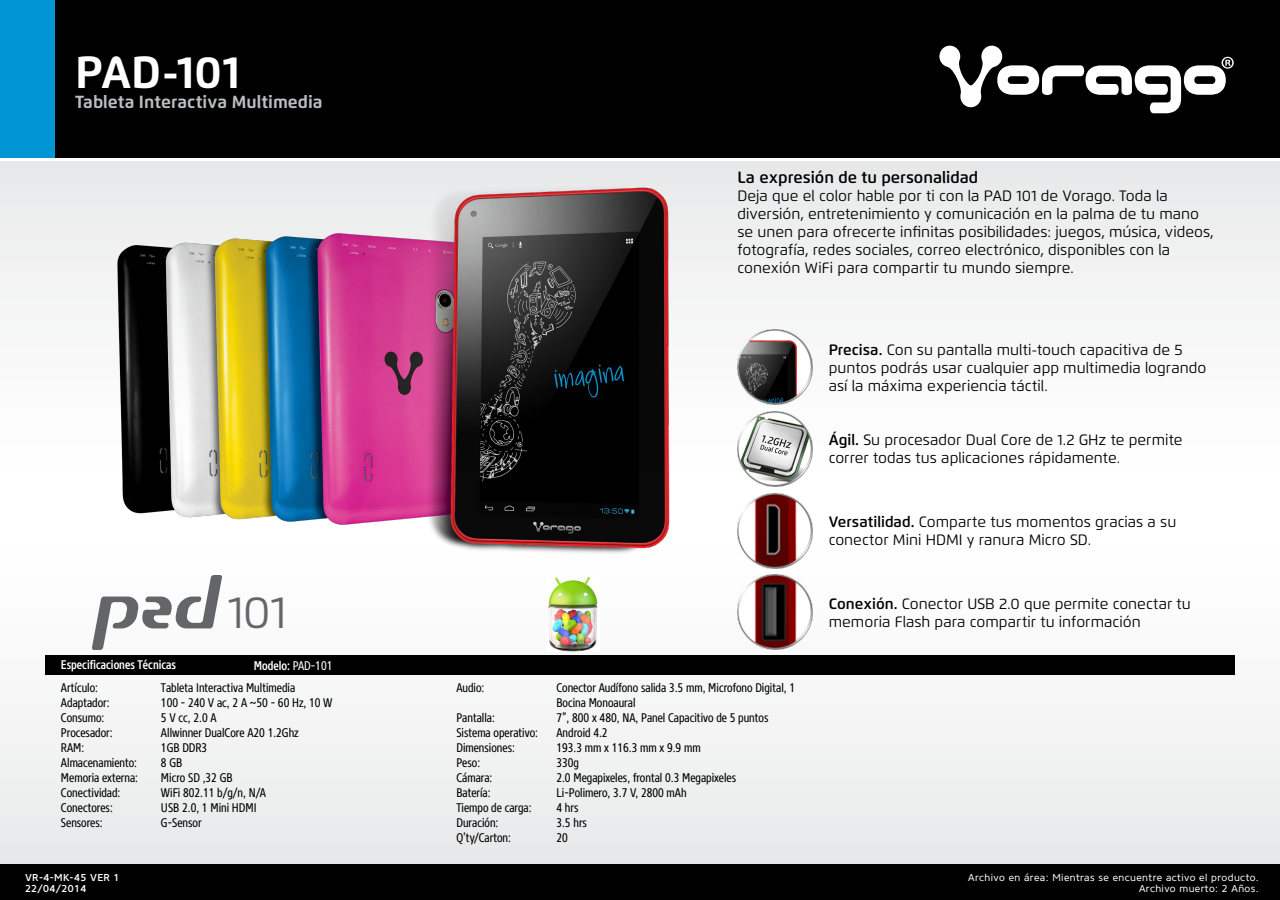
<style>
.page{position:relative;width:1280px;height:900px;background:#fff}
.page>*{position:absolute;margin:0;border:0;box-sizing:border-box;transform-origin:0 0}
.t1{font:700 45px "Flexo";color:#fff}
.t2{font:44.88px "Flexo";color:#646569}
.t3{font:700 17.5px "Flexo";color:#bcbec0}
.t4{font:600 16.25px "Flexo";color:#000}
.Specs{font:15px/18px "Flexo";color:#000}
.Caracteristicas{font:12.5px/15px "Core Sans N47 Cn";color:#000}
.Caracteristicas-2{font:500 12.5px "Core Sans N57 Cn";color:#fff}
.t5{font:10px/11.2px "Core Sans N45";letter-spacing:.04em;color:#fff;text-align:right}
.t6{font:500 10px/11.2px "Core Sans N55";letter-spacing:.04em;color:#fff}
.s1{font-family:"Core Sans N47 Cn";font-weight:400}
.s2{font-weight:600}
</style>
<div class="page">
<div style="left:0;top:0;width:1280px;height:158px;background:#000"></div>
<div style="left:0;top:864px;width:1280px;height:36px;background:#000"></div>
<div style="left:0;top:161px;width:1280px;height:703px;background:linear-gradient(to right,#f2f2f3,#f5f6f6)"></div>
<svg style="left:939px;top:46px;width:295px;height:67px"></svg>
<div style="left:0;top:0;width:54px;height:158px;background:#0096d6"></div>
<div style="left:45px;top:655px;width:1190px;height:20px;background:#000"></div>
<img style="left:738px;top:575px;width:74px;height:75px">
<img style="left:738px;top:330px;width:74px;height:75px">
<img style="left:738px;top:411px;width:74px;height:75px">
<img style="left:738px;top:493px;width:74px;height:75px">
<img style="left:88px;top:170px;width:616px;height:398px">
<svg style="left:92px;top:575px;width:130px;height:75px"></svg>
<img style="left:546px;top:576px;width:54px;height:75px">
<p class="t1" style="left:75px;top:45px;width:167px">PAD-101</p>
<p class="t3" style="left:75px;top:91px;width:249px">Tableta Interactiva Multimedia</p>
<p class="t2" style="left:228px;top:585px;width:60px">101</p>
<p class="Caracteristicas-2" style="left:61px;top:656px;width:117px">Especificaciones Técnicas</p>
<p class="Caracteristicas-2" style="left:254px;top:657px;width:80px">Modelo: <span class="s1">PAD-101</span></p>
<p class="Caracteristicas" style="left:61px;top:680px;width:39px">Artículo:</p>
<p class="Caracteristicas" style="left:161px;top:680px;width:136px">Tableta Interactiva Multimedia</p>
<p class="Caracteristicas" style="left:61px;top:695px;width:50px">Adaptador:</p>
<p class="Caracteristicas" style="left:161px;top:695px;width:173px">100 - 240 V ac, 2 A ~50 - 60 Hz, 10 W</p>
<p class="Caracteristicas" style="left:61px;top:710px;width:45px">Consumo:</p>
<p class="Caracteristicas" style="left:161px;top:710px;width:57px">5 V cc, 2.0 A</p>
<p class="Caracteristicas" style="left:61px;top:725px;width:53px">Procesador:</p>
<p class="Caracteristicas" style="left:161px;top:725px;width:139px">Allwinner DualCore A20 1.2Ghz</p>
<p class="Caracteristicas" style="left:61px;top:740px;width:25px">RAM:</p>
<p class="Caracteristicas" style="left:161px;top:740px;width:48px">1GB DDR3</p>
<p class="Caracteristicas" style="left:61px;top:755px;width:78px">Almacenamiento:</p>
<p class="Caracteristicas" style="left:161px;top:755px;width:23px">8 GB</p>
<p class="Caracteristicas" style="left:61px;top:770px;width:79px">Memoria externa:</p>
<p class="Caracteristicas" style="left:161px;top:770px;width:73px">Micro SD ,32 GB</p>
<p class="Caracteristicas" style="left:61px;top:785px;width:61px">Conectividad:</p>
<p class="Caracteristicas" style="left:161px;top:785px;width:106px">WiFi 802.11 b/g/n, N/A</p>
<p class="Caracteristicas" style="left:61px;top:800px;width:53px">Conectores:</p>
<p class="Caracteristicas" style="left:161px;top:800px;width:97px">USB 2.0, 1 Mini HDMI</p>
<p class="Caracteristicas" style="left:61px;top:815px;width:43px">Sensores:</p>
<p class="Caracteristicas" style="left:161px;top:815px;width:42px">G-Sensor</p>
<p class="t6" style="left:25px;top:871px;width:96px">VR-4-MK-45 VER 1<br>22/04/2014</p>
<p class="t4" style="left:738px;top:167px;width:242px">La expresión de tu personalidad</p>
<p class="Specs" style="left:738px;top:187px;width:478px">Deja que el color hable por ti con la PAD 101 de Vorago. Toda la diversión, entretenimiento y comunicación en la palma de tu mano se unen para ofrecerte infinitas posibilidades: juegos, música, videos, fotografía, redes sociales, correo electrónico, disponibles con la conexión WiFi para compartir tu mundo siempre.</p>
<p class="Specs" style="left:829px;top:341px;width:379px"><span class="s2">Precisa.</span> Con su pantalla multi-touch capacitiva de 5 puntos podrás usar cualquier app multimedia logrando así la máxima experiencia táctil.</p>
<p class="Specs" style="left:829px;top:431px;width:355px"><span class="s2">Ágil.</span> Su procesador Dual Core de 1.2 GHz te permite correr todas tus aplicaciones rápidamente.</p>
<p class="Specs" style="left:829px;top:513px;width:349px"><span class="s2">Versatilidad.</span> Comparte tus momentos gracias a su conector Mini HDMI y ranura Micro SD.</p>
<p class="Caracteristicas" style="left:456px;top:680px;width:29px">Audio:</p>
<p class="Caracteristicas" style="left:556px;top:680px;width:240px">Conector Audífono salida 3.5 mm, Microfono Digital, 1<br>Bocina Monoaural</p>
<p class="Caracteristicas" style="left:456px;top:710px;width:40px">Pantalla:</p>
<p class="Caracteristicas" style="left:556px;top:710px;width:214px">7”, 800 x 480, NA, Panel Capacitivo de 5 puntos</p>
<p class="Caracteristicas" style="left:456px;top:725px;width:83px">Sistema operativo:</p>
<p class="Caracteristicas" style="left:556px;top:725px;width:53px">Android 4.2</p>
<p class="Caracteristicas" style="left:456px;top:740px;width:60px">Dimensiones:</p>
<p class="Caracteristicas" style="left:556px;top:740px;width:146px">193.3 mm x 116.3 mm x 9.9 mm</p>
<p class="Caracteristicas" style="left:456px;top:755px;width:25px">Peso:</p>
<p class="Caracteristicas" style="left:556px;top:755px;width:24px">330g</p>
<p class="Caracteristicas" style="left:456px;top:770px;width:38px">Cámara:</p>
<p class="Caracteristicas" style="left:556px;top:770px;width:181px">2.0 Megapixeles, frontal 0.3 Megapixeles</p>
<p class="Caracteristicas" style="left:456px;top:785px;width:36px">Batería:</p>
<p class="Caracteristicas" style="left:556px;top:785px;width:132px">Li-Polimero, 3.7 V, 2800 mAh</p>
<p class="Caracteristicas" style="left:456px;top:800px;width:77px">Tiempo de carga:</p>
<p class="Caracteristicas" style="left:556px;top:800px;width:24px">4 hrs</p>
<p class="Caracteristicas" style="left:456px;top:815px;width:43px">Duración:</p>
<p class="Caracteristicas" style="left:556px;top:815px;width:32px">3.5 hrs</p>
<p class="Caracteristicas" style="left:456px;top:830px;width:56px">Q’ty/Carton:</p>
<p class="Caracteristicas" style="left:556px;top:830px;width:13px">20</p>
<p class="Specs" style="left:829px;top:595px;width:364px"><span class="s2">Conexión.</span> Conector USB 2.0 que permite conectar tu memoria Flash para compartir tu información</p>
<p class="t5" style="left:968px;top:871px;width:292px">Archivo en área: Mientras se encuentre activo el producto.<br>Archivo muerto: 2 Años.</p>
</div>
